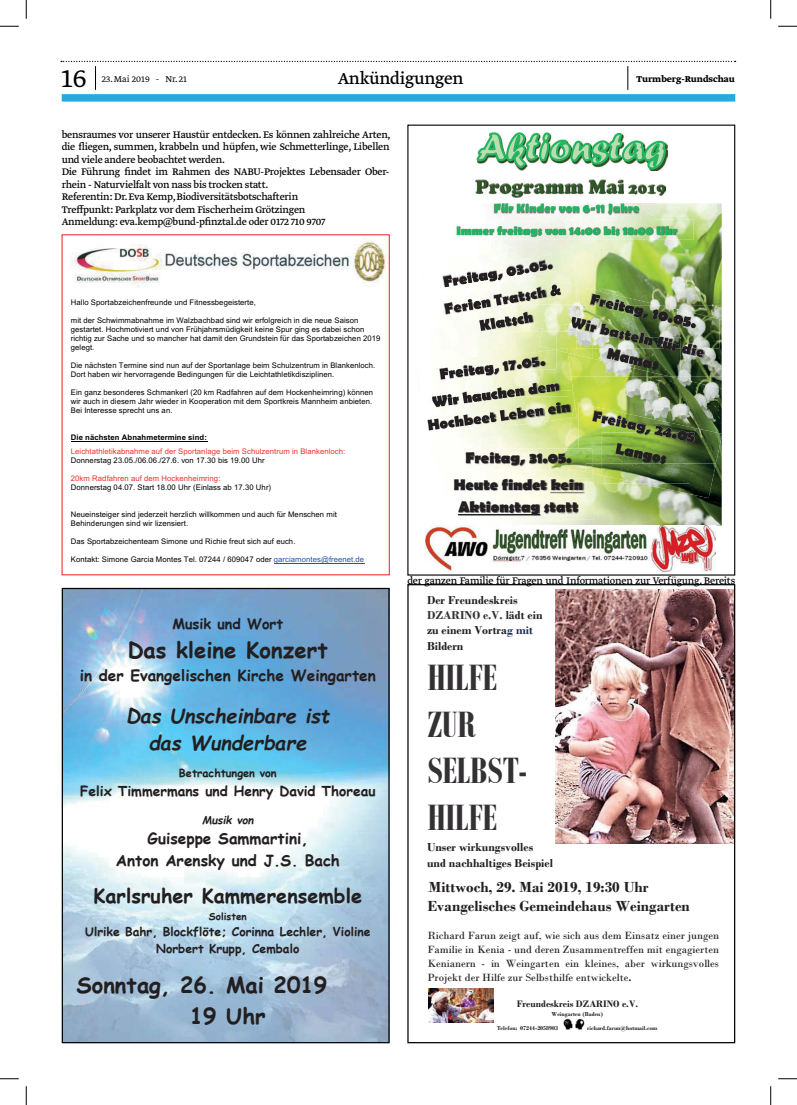
<style>
.page{position:relative;width:797px;height:1105px;background:#fff}
.page>*{position:absolute;margin:0;border:0;box-sizing:border-box;transform-origin:0 0}
.t1{font:700 39.5px/46.5px "Bodoni MT Condensed";color:#333133}
.t2{font:300 30px "Greta Text Std";color:#000}
.t3{font:700 22px/30.8px "Comic Sans MS";color:#231f20}
.t4{font:italic 700 19.88px/27.8px "Comic Sans MS";color:#231f20;text-align:center}
.t5{font:700 19.88px "Comic Sans MS";color:#231f20}
.t6{font:18.75px "Greta Text Std";letter-spacing:-.015em;color:#000}
.t7{font:700 15.38px/21.5px "Comic Sans MS";color:#231f20;text-align:center}
.t8{font:700 15.38px/18.4px "Bodoni";color:#231f20}
.t9{font:700 15.38px/26.8px "Berlin Sans FB";color:#231f20;text-align:center}
.t10{font:700 14.38px "Comic Sans MS";color:#231f20}
.t11{font:700 13.75px "Comic Sans MS";color:#231f20}
.t12{font:700 12.12px/16.9px "Comic Sans MS";color:#231f20;text-align:center}
.t13{font:700 12px/15.5px "Bodoni";color:#231f20}
.t14{font:700 12px/22px "Berlin Sans FB";color:#25b460;text-align:center}
.t15{font:11.25px/12.5px "Greta Text Std";letter-spacing:-.02em;color:#000}
.t16{font:11px/14px "Bodoni";color:#231f20;text-align:justify}
.t17{font:700 11px "Comic Sans MS";color:#231f20}
.t18{font:italic 700 11px "Comic Sans MS";color:#231f20}
.t19{font:700 10px "Greta Text Std";color:#000}
.t20{font:300 10px "Greta Text Std";color:#000}
.t21{font:700 9.88px "Bodoni";color:#231f20}
.t22{font:700 9.88px "Comic Sans MS";color:#231f20}
.t23{font:7.75px/9px "Arial";letter-spacing:.01em;color:#000}
.t24{font:7.75px "Arial";letter-spacing:.01em;color:#ee322e}
.t25{font:700 7.75px "Arial";letter-spacing:.01em;color:#000}
.t26{font:700 6px "Bodoni";color:#231f20}
.t27{font:6px "Calibri";color:#1d2e5b}
.s1{color:#2255a6}
.s2{color:#333133}
.s3{color:#1d2e5b}
.s4{font-weight:700}
</style>
<div class="page">
<div style="left:62px;top:94px;width:673px;height:8px;background:#27aae1"></div>
<svg style="left:61px;top:61px;width:674px;height:29px"></svg>
<img style="left:64px;top:590px;width:323px;height:451px">
<div style="left:62px;top:588px;width:327px;height:455px;border:1px solid #000"></div>
<hr style="left:71px;top:441px;width:136px;height:1px;background:#000">
<hr style="left:274px;top:563px;width:90px;height:1px;background:#2255a6">
<img style="left:72px;top:237px;width:314px;height:50px">
<img style="left:435px;top:203px;width:286px;height:323px">
<img style="left:435px;top:251px;width:6px;height:9px">
<img style="left:441px;top:251px;width:133px;height:9px">
<img style="left:704px;top:320px;width:18px;height:69px">
<img style="left:719px;top:306px;width:2px;height:13px">
<img style="left:704px;top:306px;width:15px;height:13px">
<img style="left:704px;top:319px;width:17px;height:57px">
<img style="left:486px;top:203px;width:169px;height:16px">
<img style="left:448px;top:219px;width:245px;height:21px">
<img style="left:475px;top:180px;width:149px;height:17px">
<img style="left:628px;top:184px;width:37px;height:11px">
<img style="left:630px;top:508px;width:38px;height:5px">
<img style="left:426px;top:526px;width:289px;height:47px">
<svg style="left:476px;top:132px;width:191px;height:39px"></svg>
<img style="left:592px;top:403px;width:129px;height:95px">
<img style="left:716px;top:436px;width:5px;height:27px">
<img style="left:602px;top:464px;width:87px;height:19px">
<img style="left:455px;top:464px;width:106px;height:6px">
<img style="left:585px;top:464px;width:7px;height:6px">
<img style="left:561px;top:464px;width:24px;height:6px">
<img style="left:443px;top:470px;width:151px;height:35px">
<img style="left:455px;top:470px;width:137px;height:9px">
<img style="left:577px;top:470px;width:15px;height:3px">
<svg style="left:577px;top:470px;width:8px;height:2px"></svg>
<img style="left:448px;top:493px;width:146px;height:26px">
<svg style="left:550px;top:491px;width:35px;height:22px"></svg>
<img style="left:458px;top:501px;width:81px;height:12px">
<img style="left:458px;top:513px;width:83px;height:3px">
<hr style="left:458px;top:514px;width:82px;height:1px;background:#231f20">
<img style="left:427px;top:260px;width:277px;height:204px">
<img style="left:555px;top:590px;width:178px;height:253px">
<img style="left:428px;top:988px;width:65px;height:35px">
<img style="left:563px;top:1018px;width:22px;height:12px">
<div style="left:407px;top:584px;width:328px;height:459px;border:1px solid #000"></div>
<svg style="left:0;top:25px;width:19px;height:2px"></svg>
<svg style="left:778px;top:25px;width:19px;height:2px"></svg>
<svg style="left:0;top:1078px;width:19px;height:1px"></svg>
<svg style="left:778px;top:1078px;width:19px;height:1px"></svg>
<svg style="left:25px;top:0;width:2px;height:19px"></svg>
<svg style="left:25px;top:1086px;width:2px;height:19px"></svg>
<svg style="left:770px;top:0;width:1px;height:19px"></svg>
<svg style="left:770px;top:1086px;width:1px;height:19px"></svg>
<h2 class="t2" style="left:61px;top:60px;width:27px">16</h2>
<p class="t20" style="left:102px;top:73px;width:87px">23. Mai 2019 - Nr. 21</p>
<p class="t19" style="left:636px;top:73px;width:100px">Turmberg-Rundschau</p>
<h3 class="t6" style="left:338px;top:68px;width:127px">Ankündigungen</h3>
<p class="t15" style="left:62px;top:129px;width:330px">bensraumes vor unserer Haustür entdecken. Es können zahlreiche Arten, die fliegen, summen, krabbeln und hüpfen, wie Schmetterlinge, Libellen und viele andere beobachtet werden.<br>Die Führung findet im Rahmen des NABU-Projektes Lebensader Ober&shy;rhein - Naturvielfalt von nass bis trocken statt.<br>Referentin: Dr. Eva Kemp, Biodiversitätsbotschafterin<br>Treffpunkt: Parkplatz vor dem Fischerheim Grötzingen<br>Anmeldung: eva.kemp@bund-pfinztal.de oder 0172 710 9707</p>
<h3 class="t14" style="left:456px;top:198px;width:222px">Für Kinder von 6-11 Jahre<br>Immer freitags von 14:00 bis 18:00 Uhr</h3>
<p class="t23" style="left:71px;top:297px;width:186px">Hallo Sportabzeichenfreunde und Fitnessbegeisterte,</p>
<p class="t23" style="left:71px;top:315px;width:311px">mit der Schwimmabnahme im Walzbachbad sind wir erfolgreich in die neue Saison gestartet. Hochmotiviert und von Frühjahrsmüdigkeit keine Spur ging es dabei schon richtig zur Sache und so mancher hat damit den Grundstein für das Sportabzeichen 2019 gelegt.</p>
<p class="t23" style="left:71px;top:361px;width:306px">Die nächsten Termine sind nun auf der Sportanlage beim Schulzentrum in Blankenloch.<br>Dort haben wir hervorragende Bedingungen für die Leichtathletikdisziplinen.</p>
<p class="t23" style="left:71px;top:388px;width:304px">Ein ganz besonderes Schmankerl (20 km Radfahren auf dem Hockenheimring) können wir auch in diesem Jahr wieder in Kooperation mit dem Sportkreis Mannheim anbieten.<br>Bei Interesse sprecht uns an.</p>
<p class="t25" style="left:71px;top:432px;width:137px">Die nächsten Abnahmetermine sind:</p>
<p class="t24" style="left:71px;top:446px;width:276px">Leichtathletikabnahme auf der Sportanlage beim Schulzentrum in Blankenloch:</p>
<p class="t23" style="left:71px;top:456px;width:195px">Donnerstag 23.05./06.06./27.6. von 17.30 bis 19.00 Uhr</p>
<p class="t24" style="left:71px;top:473px;width:151px">20km Radfahren auf dem Hockenheimring:</p>
<p class="t23" style="left:71px;top:483px;width:202px">Donnerstag 04.07. Start 18.00 Uhr (Einlass ab 17.30 Uhr)</p>
<p class="t23" style="left:71px;top:510px;width:267px">Neueinsteiger sind jederzeit herzlich willkommen und auch für Menschen mit<br>Behinderungen sind wir lizensiert.</p>
<p class="t23" style="left:71px;top:537px;width:226px">Das Sportabzeichenteam Simone und Richie freut sich auf euch.</p>
<p class="t23" style="left:71px;top:555px;width:295px">Kontakt: Simone Garcia Montes Tel. 07244 / 609047 oder <span class="s1">garciamontes@freenet.de</span></p>
<h3 class="t10" style="left:172px;top:613px;width:112px">Musik und Wort</h3>
<h3 class="t3" style="left:128px;top:633px;width:202px">Das kleine Konzert</h3>
<h3 class="t7" style="left:80px;top:664px;width:298px">in der Evangelischen Kirche Weingarten</h3>
<h3 class="t4" style="left:126px;top:701px;width:205px">Das Unscheinbare ist das Wunderbare</h3>
<h3 class="t17" style="left:179px;top:765px;width:99px">Betrachtungen von</h3>
<h3 class="t11" style="left:80px;top:780px;width:297px">Felix Timmermans und Henry David Thoreau</h3>
<h3 class="t18" style="left:202px;top:812px;width:53px">Musik von</h3>
<h3 class="t7" style="left:116px;top:827px;width:225px">Guiseppe Sammartini,<br>Anton Arensky und J.S. Bach</h3>
<h3 class="t5" style="left:93px;top:881px;width:270px">Karlsruher Kammerensemble</h3>
<p class="t22" style="left:209px;top:909px;width:39px">Solisten</p>
<h3 class="t12" style="left:85px;top:923px;width:287px">Ulrike Bahr, Blockflöte; Corinna Lechler, Violine<br>Norbert Krupp, Cembalo</h3>
<h3 class="t3" style="left:190px;top:969px;width:139px;text-indent:-113px">Sonntag, 26. Mai 2019<br>19 Uhr</h3>
<h3 class="t9" style="left:454px;top:445px;width:131px">Freitag, 31.05.<br>Heute findet kein</h3>
<h3 class="t9" style="left:458px;top:494px;width:122px">Aktionstag statt</h3>
<h3 class="t15" style="left:407px;top:574px;width:329px">der ganzen Familie für Fragen und Informationen zur Verfügung. Bereits</h3>
<h3 class="t13" style="left:427px;top:592px;width:117px">Der Freundeskreis<br><span class="s2">DZARINO e.V.</span> lädt ein zu einem Vortra<span class="s3">g mit<br></span>Bildern</h3>
<h1 class="t1" style="left:427px;top:654px;width:101px">HILFE<br>ZUR<br>SELBST-<br>HILFE</h1>
<h3 class="t13" style="left:427px;top:839px;width:127px">Unser wirkungsvolles und nachhaltiges Beispiel</h3>
<p class="t27" style="left:427px;top:887px;width:3px">.</p>
<h3 class="t8" style="left:427px;top:878px;width:264px">Mittwoch, 29. Mai 2019, 19:30 Uhr<br>Evangelisches Gemeindehaus Weingarten</h3>
<h3 class="t16" style="left:427px;top:929px;width:293px">Richard Farun zeigt auf, wie sich aus dem Einsatz einer jungen Familie in Kenia - und deren Zusammentreffen mit engagierten Kenianern - in Weingarten ein kleines, aber wirkungsvolles Projekt der Hilfe zur Selbsthilfe entwickelte<span class="s4">.</span></h3>
<p class="t21" style="left:516px;top:998px;width:123px">Freundeskreis DZARINO e.V.</p>
<p class="t26" style="left:551px;top:1010px;width:53px">Weingarten (Baden)</p>
<p class="t26" style="left:497px;top:1024px;width:62px">Telefon: 07244-2058903</p>
<p class="t26" style="left:587px;top:1024px;width:72px">richard.farun@hotmail.com</p>
</div>
